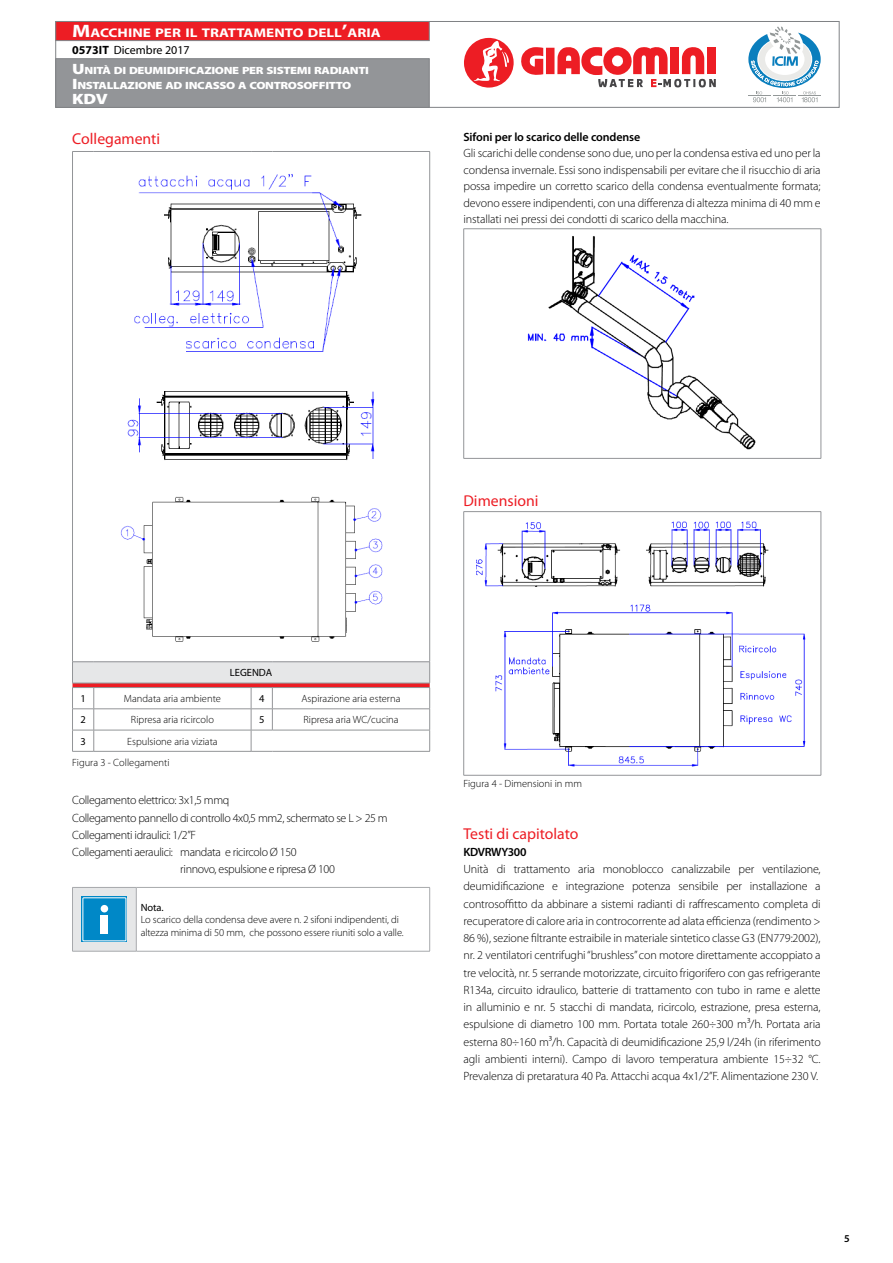
<style>
.page{position:relative;width:893px;height:1263px;background:#fff}
.page>*{position:absolute;margin:0;border:0;box-sizing:border-box;transform-origin:0 0}
.t1{font:15.75px "Myriad Pro";color:#ed1d24}
.t2{font:900 15px "Myriad Pro";color:#fff;scale:1.2 1}
.t3{font:700 12.6px "Myriad Pro";color:#fff;scale:1.2 1}
.t4{font:300 12px/17.2px "Myriad Pro";letter-spacing:-.03em;color:#000;text-align:justify}
.t5{font:600 12px "Myriad Pro";letter-spacing:-.01em;color:#000}
.t6{font:12px "Myriad Pro";color:#000}
.t7{font:600 12px "Myriad Pro";letter-spacing:-.03em;color:#000}
.t8{font:300 10.5px/21.6px "Myriad Pro";color:#000}
.t9{font:900 10.5px/15px "Myriad Pro";letter-spacing:-.03em;color:#fff;scale:1.2 1}
.t10{font:10.5px "Myriad Pro";color:#000}
.t11{font:600 10.5px "Myriad Pro";color:#000}
.s1{font-size:18px}
.s2{font-size:15px}
.s3{font-weight:700}
</style>
<div class="page">
<div style="left:55px;top:21px;width:784px;height:87px;background:#fff;border:1px solid #808285"></div>
<div style="left:55px;top:58px;width:374px;height:50px;background:#939598;border:1px solid #808285"></div>
<div style="left:55px;top:21px;width:374px;height:20px;background:#ed1d24;border:1px solid #808285"></div>
<svg style="left:521px;top:47px;width:22px;height:28px"></svg>
<div style="left:546px;top:48px;width:8px;height:26px;background:#ed1d24"></div>
<svg style="left:557px;top:47px;width:159px;height:40px"></svg>
<svg style="left:464px;top:37px;width:50px;height:51px"></svg>
<svg style="left:748px;top:27px;width:73px;height:75px"></svg>
<svg style="left:72px;top:151px;width:22px;height:1px"></svg>
<hr style="left:72px;top:152px;width:1px;height:509px;background:#939598">
<hr style="left:94px;top:151px;width:157px;height:1px;background:#939598">
<svg style="left:251px;top:151px;width:21px;height:1px"></svg>
<hr style="left:272px;top:151px;width:158px;height:1px;background:#939598">
<hr style="left:429px;top:152px;width:1px;height:509px;background:#939598">
<svg style="left:72px;top:661px;width:358px;height:91px"></svg>
<hr style="left:272px;top:661px;width:158px;height:1px;background:#939598">
<img style="left:127px;top:174px;width:248px;height:287px">
<img style="left:120px;top:496px;width:263px;height:146px">
<div style="left:73px;top:887px;width:63px;height:64px;background:#e6e7e8"></div>
<hr style="left:136px;top:887px;width:294px;height:1px;background:#a7a9ac">
<hr style="left:136px;top:888px;width:1px;height:63px;background:#a7a9ac">
<hr style="left:429px;top:888px;width:1px;height:63px;background:#a7a9ac">
<hr style="left:136px;top:951px;width:294px;height:1px;background:#a7a9ac">
<hr style="left:72px;top:888px;width:1px;height:63px;background:#a7a9ac">
<hr style="left:72px;top:951px;width:64px;height:1px;background:#a7a9ac">
<hr style="left:72px;top:887px;width:64px;height:1px;background:#a7a9ac">
<div style="left:81px;top:896px;width:46px;height:46px;background:#0088c7"></div>
<div style="left:83px;top:897px;width:43px;height:44px;border:1px solid #fff"></div>
<div style="left:101px;top:905px;width:7px;height:7px;background:#fff;border-radius:50%"></div>
<div style="left:101px;top:915px;width:7px;height:19px;background:#fff"></div>
<hr style="left:821px;top:229px;width:1px;height:229px;background:#939598">
<hr style="left:463px;top:228px;width:358px;height:1px;background:#939598">
<hr style="left:463px;top:229px;width:1px;height:229px;background:#939598">
<hr style="left:463px;top:458px;width:358px;height:1px;background:#939598">
<img style="left:527px;top:236px;width:229px;height:214px">
<hr style="left:821px;top:512px;width:1px;height:263px;background:#939598">
<hr style="left:463px;top:511px;width:358px;height:1px;background:#939598">
<hr style="left:463px;top:512px;width:1px;height:263px;background:#939598">
<hr style="left:463px;top:775px;width:358px;height:1px;background:#939598">
<img style="left:477px;top:521px;width:329px;height:245px">
<p class="t3" style="left:72px;top:25px;width:258px"><span class="s1">M</span>ACCHINE PER IL TRATTAMENTO DELL<span class="s1">’</span>ARIA</p>
<p class="t9" style="left:72px;top:62px;width:249px"><span class="s2">U</span>NITÀ DI DEUMIDIFICAZIONE PER SISTEMI RADIANTI<br><span class="s2">I</span> NSTALLAZIONE AD INCASSO A CONTROSOFFITTO</p>
<p class="t2" style="left:72px;top:89px;width:31px">KDV</p>
<h1 class="t1" style="left:72px;top:129px;width:89px">Collegamenti</h1>
<p class="t6" style="left:72px;top:43px;width:119px"><span class="s3">0573IT</span> Dicembre 2017</p>
<p class="t5" style="left:463px;top:129px;width:178px">Sifoni per lo scarico delle condense</p>
<p class="t4" style="left:463px;top:145px;width:359px;line-height:16.5px">Gli scarichi delle condense sono due, uno per la condensa estiva ed uno per la condensa invernale. Essi sono indispensabili per evitare che il risucchio di aria possa impedire un corretto scarico della condensa eventualmente formata; devono essere indipendenti, con una differenza di altezza minima di 40 mm e installati nei pressi dei condotti di scarico della macchina.</p>
<h1 class="t1" style="left:463px;top:491px;width:76px">Dimensioni</h1>
<p class="t10" style="left:230px;top:666px;width:44px">LEGENDA</p>
<p class="t10" style="left:80px;top:692px;width:7px">1</p>
<p class="t8" style="left:124px;top:688px;width:98px">Mandata aria ambiente</p>
<p class="t10" style="left:259px;top:692px;width:7px">4</p>
<p class="t8" style="left:302px;top:688px;width:100px">Aspirazione aria esterna</p>
<p class="t10" style="left:80px;top:713px;width:7px">2</p>
<p class="t8" style="left:131px;top:709px;width:84px">Ripresa aria ricircolo</p>
<p class="t10" style="left:259px;top:713px;width:7px">5</p>
<p class="t8" style="left:303px;top:709px;width:97px">Ripresa aria WC/cucina</p>
<p class="t10" style="left:80px;top:735px;width:7px">3</p>
<p class="t8" style="left:72px;top:730px;width:147px;text-indent:55px">Espulsione aria viziata<br>Figura 3 - Collegamenti</p>
<p class="t4" style="left:72px;top:792px;width:159px">Collegamento elettrico: 3x1,5 mmq</p>
<p class="t4" style="left:72px;top:809px;width:317px">Collegamento pannello di controllo 4x0,5 mm2, schermato se L &gt; 25 m</p>
<p class="t4" style="left:72px;top:826px;width:125px">Collegamenti idraulici: 1/2”F</p>
<p class="t4" style="left:72px;top:843px;width:226px">Collegamenti aeraulici: mandata e ricircolo Ø 150</p>
<p class="t4" style="left:180px;top:861px;width:156px">rinnovo, espulsione e ripresa Ø 100</p>
<p class="t10" style="left:141px;top:901px;width:24px">Nota.</p>
<p class="t8" style="left:141px;top:913px;width:265px;line-height:12.6px">Lo scarico della condensa deve avere n. 2 sifoni indipendenti, di altezza minima di 50 mm, che possono essere riuniti solo a valle.</p>
<p class="t8" style="left:463px;top:772px;width:120px">Figura 4 - Dimensioni in mm</p>
<h1 class="t1" style="left:463px;top:824px;width:117px">Testi di capitolato</h1>
<p class="t7" style="left:463px;top:844px;width:64px">KDVRWY300</p>
<p class="t4" style="left:463px;top:860px;width:359px">Unità di trattamento aria monoblocco canalizzabile per ventilazione, deumidificazione e integrazione potenza sensibile per installazione a controsoffitto da abbinare a sistemi radianti di raffrescamento completa di recuperatore di calore aria in controcorrente ad alata efficienza (rendimento &gt; 86 %), sezione filtrante estraibile in materiale sintetico classe G3 (EN779:2002), nr. 2 ventilatori centrifughi “brushless” con motore direttamente accoppiato a tre velocità, nr. 5 serrande motorizzate, circuito frigorifero con gas refrigerante R134a, circuito idraulico, batterie di trattamento con tubo in rame e alette in alluminio e nr. 5 stacchi di mandata, ricircolo, estrazione, presa esterna, espulsione di diametro 100 mm. Portata totale 260÷300 m³/h. Portata aria esterna 80÷160 m³/h. Capacità di deumidificazione 25,9 l/24h (in riferimento agli ambienti interni). Campo di lavoro temperatura ambiente 15÷32 °C.<br>Prevalenza di pretaratura 40 Pa. Attacchi acqua 4x1/2”F. Alimentazione 230 V.</p>
<p class="t11" style="left:844px;top:1231px;width:7px">5</p>
</div>
